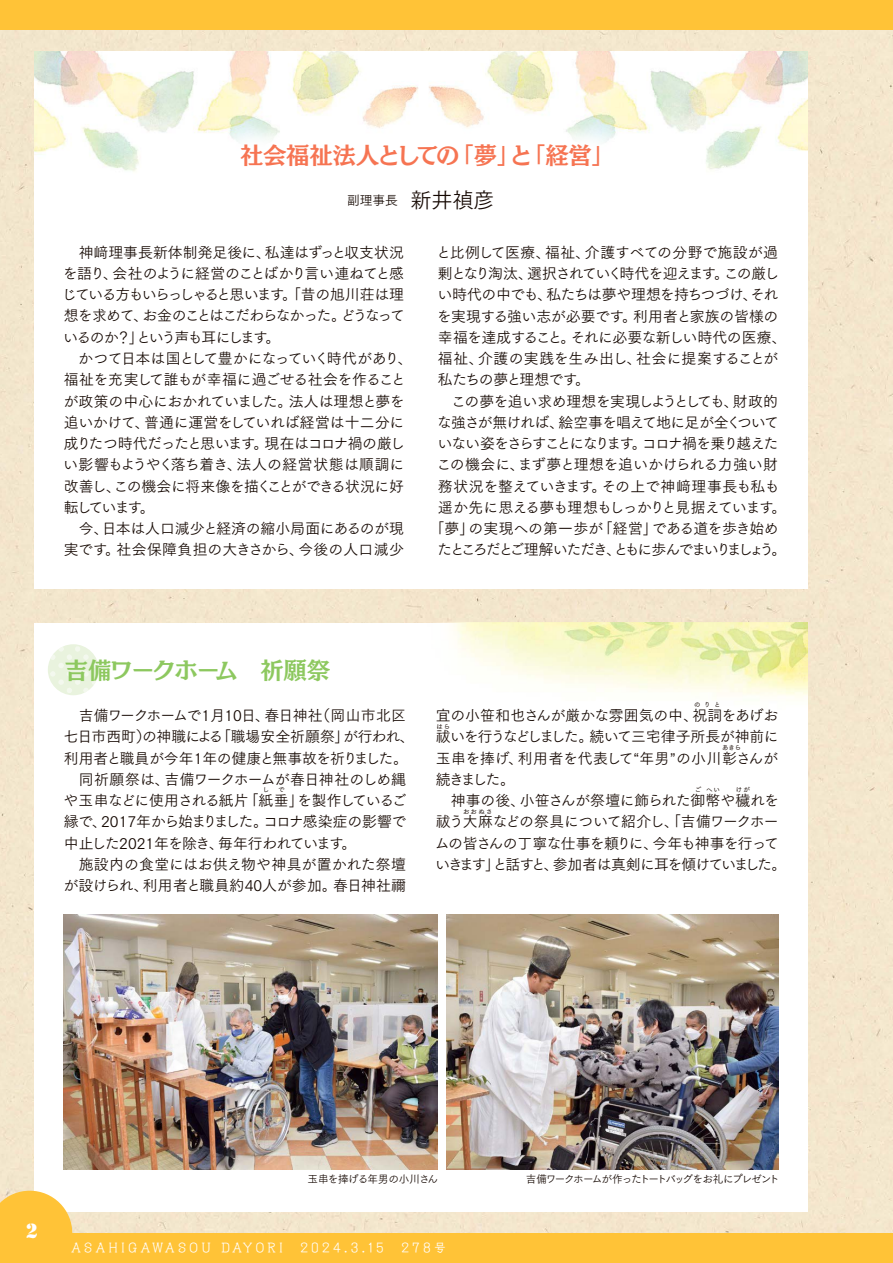
<style>
.page{position:relative;width:893px;height:1263px;background:#fff}
.page>*{position:absolute;margin:0;border:0;box-sizing:border-box;transform-origin:0 0}
.t1{font:23.4px "Mode Min A Large Pro B";letter-spacing:-.01em;color:#f67452}
.t2{font:23.4px "Mode Min A Std B";letter-spacing:-.06em;color:#8dc85f}
.t3{font:19.2px "Stencil Std";color:#fff}
.t4{font:14.85px/21.3px "Tsuku Go Pro R";letter-spacing:-.04em;color:#140700}
.t5{font:14.85px/21.3px "Tsuku Go Pro R";letter-spacing:-.065em;color:#140700}
.t6{font:14.85px "Tsuku Go Pro R";letter-spacing:-.06em;color:#140700}
.t7{font:14.85px "Tsuku Go Pro R";letter-spacing:-.015em;color:#140700}
.t8{font:14.85px/21.3px "Tsuku Go Pro R";letter-spacing:-.005em;color:#140700;text-align:right}
.t9{font:14.85px/21.3px "Tsuku Go Pro R";letter-spacing:.005em;color:#140700;text-align:right}
.t10{font:14.85px "Tsuku Go Pro R";letter-spacing:-.155em;color:#140700}
.t11{font:14.85px "Tsuku Go Pro R";letter-spacing:-.125em;color:#140700}
.t12{font:14.85px "Tsuku Go Pro R";letter-spacing:-.01em;color:#140700}
.t13{font:14.85px "Tsuku Go Pro R";letter-spacing:-.02em;color:#140700}
.t14{font:12.75px "Tsuku Go Pro R";color:#140700}
.t15{font:11.7px "New Cinema A Std D";letter-spacing:.275em;color:#fff}
.t16{font:10.65px "Tsuku Go Pro R";letter-spacing:-.12em;color:#140700}
.t17{font:10.65px "Tsuku Go Pro R";letter-spacing:-.05em;color:#140700}
.t18{font:6.45px "Tsuku Go Pro R";letter-spacing:.165em;color:#140700}
.s1{font-size:21.3px}
</style>
<div class="page">
<div style="left:0;top:30px;width:893px;height:1203px;background:#f4e6cd"></div>
<div style="left:34px;top:623px;width:774px;height:589px;background:#fff"></div>
<img style="left:453px;top:623px;width:355px;height:75px">
<div style="left:34px;top:51px;width:774px;height:538px;background:#fff"></div>
<img style="left:34px;top:51px;width:384px;height:121px">
<img style="left:429px;top:51px;width:379px;height:119px">
<div style="left:209px;top:113px;width:422px;height:85px;background:#fff"></div>
<img style="left:48px;top:644px;width:51px;height:51px">
<img style="left:446px;top:914px;width:332px;height:255px">
<img style="left:64px;top:914px;width:374px;height:255px">
<div style="left:0;top:1233px;width:893px;height:30px;background:#ffc337"></div>
<svg style="left:0;top:1191px;width:72px;height:42px"></svg>
<div style="left:0;top:0;width:893px;height:30px;background:#ffc337"></div>
<h1 class="t1" style="left:240px;top:135px;width:376px">社会福祉法人としての「夢」と「経営」</h1>
<p class="t14" style="left:347px;top:189px;width:149px">副理事長　<span class="s1">新井禎彦</span></p>
<p class="t4" style="left:62px;top:240px;width:345px;text-align:justify;text-indent:17px">神﨑理事長新体制発足後に、私達はずっと収支状況を語り、会社のように経営のことばかり言い連ねてと感じている方もいらっしゃると思います。「昔の旭川荘は理想を求めて、お金のことはこだわらなかった。どうなっているのか？」という声も耳にします。</p>
<p class="t4" style="left:63px;top:346px;width:351px;text-indent:15px">かつて日本は国として豊かになっていく時代があり、福祉を充実して誰もが幸福に過ごせる社会を作ることが政策の中心におかれていました。法人は理想と夢を追いかけて、普通に運営をしていれば経営は十二分に成りたつ時代だったと思います。現在はコロナ禍の厳しい影響もようやく落ち着き、法人の経営状態は順調に改善し、この機会に将来像を描くことができる状況に好転しています。</p>
<p class="t8" style="left:64px;top:516px;width:342px">今、日本は人口減少と経済の縮小局面にあるのが現実です。社会保障負担の大きさから、今後の人口減少</p>
<p class="t4" style="left:436px;top:240px;width:352px">と比例して医療、福祉、介護すべての分野で施設が過剰となり淘汰、選択されていく時代を迎えます。この厳しい時代の中でも、私たちは夢や理想を持ちつづけ、それを実現する強い志が必要です。利用者と家族の皆様の幸福を達成すること。それに必要な新しい時代の医療、福祉、介護の実践を生み出し、社会に提案することが私たちの夢と理想です。</p>
<p class="t4" style="left:451px;top:389px;width:328px">この夢を追い求め理想を実現しようとしても、財政的</p>
<p class="t6" style="left:437px;top:410px;width:344px">な強さが無ければ、絵空事を唱えて地に足が全くついて</p>
<p class="t11" style="left:437px;top:431px;width:343px">いない姿をさらすことになります。コロナ禍を乗り越えた</p>
<p class="t12" style="left:436px;top:452px;width:343px">この機会に、まず夢と理想を追いかけられる力強い財</p>
<p class="t4" style="left:438px;top:474px;width:343px">務状況を整えていきます。その上で神﨑理事長も私も</p>
<p class="t6" style="left:438px;top:495px;width:350px">遥か先に思える夢も理想もしっかりと見据えています。</p>
<p class="t7" style="left:430px;top:516px;width:351px">「夢」の実現への第一歩が「経営」である道を歩き始め</p>
<p class="t10" style="left:437px;top:538px;width:351px">たところだとご理解いただき、ともに歩んでまいりましょう。</p>
<h1 class="t2" style="left:65px;top:650px;width:267px">吉備ワークホーム　祈願祭</h1>
<p class="t4" style="left:63px;top:703px;width:352px;text-align:center">吉備ワークホームで1月10日、春日神社（岡山市北区<br>七日市西町）の神職による「職場安全祈願祭」が行われ、利用者と職員が今年1年の健康と無事故を祈りました。同祈願祭は、吉備ワークホームが春日神社のしめ縄<br>や玉串などに使用される紙片「紙垂」を製作しているご</p>
<p class="t18" style="left:263px;top:784px;width:8px">し</p>
<p class="t18" style="left:278px;top:784px;width:8px">で</p>
<p class="t4" style="left:64px;top:810px;width:344px">縁で、2017年から始まりました。コロナ感染症の影響で中止した2021年を除き、毎年行われています。</p>
<p class="t9" style="left:63px;top:852px;width:344px">施設内の食堂にはお供え物や神具が置かれた祭壇が設けられ、利用者と職員約40人が参加。春日神社禰</p>
<p class="t18" style="left:694px;top:699px;width:28px">のりと</p>
<p class="t4" style="left:436px;top:724px;width:344px">祓いを行うなどしました。続いて三宅律子所長が神前に</p>
<p class="t13" style="left:436px;top:703px;width:344px">宜の小笹和也さんが厳かな雰囲気の中、祝詞をあげお</p>
<p class="t18" style="left:436px;top:721px;width:15px">はら</p>
<p class="t7" style="left:436px;top:746px;width:344px">玉串を捧げ、利用者を代表して“年男”の小川彰さんが</p>
<p class="t18" style="left:722px;top:742px;width:21px">あきら</p>
<p class="t4" style="left:451px;top:767px;width:330px;text-indent:-15px">続きました。<br>神事の後、小笹さんが祭壇に飾られた御幣や穢れを</p>
<p class="t18" style="left:695px;top:784px;width:8px">ご</p>
<p class="t18" style="left:706px;top:784px;width:15px">へい</p>
<p class="t18" style="left:736px;top:784px;width:15px">けが</p>
<p class="t4" style="left:436px;top:810px;width:344px">祓う大麻などの祭具について紹介し、「吉備ワークホー</p>
<p class="t18" style="left:463px;top:806px;width:31px">おおぬさ</p>
<p class="t5" style="left:435px;top:831px;width:353px">ムの皆さんの丁寧な仕事を頼りに、今年も神事を行っていきます」と話すと、参加者は真剣に耳を傾けていました。</p>
<p class="t3" style="left:26px;top:1219px;width:14px">2</p>
<p class="t17" style="left:307px;top:1170px;width:132px">玉串を捧げる年男の小川さん</p>
<p class="t16" style="left:526px;top:1170px;width:255px">吉備ワークホームが作ったトートバッグをお礼にプレゼント</p>
<p class="t15" style="left:71px;top:1239px;width:213px">ASAHIGAWASOU DAYORI</p>
<p class="t15" style="left:300px;top:1239px;width:85px">2024.3.15</p>
<p class="t15" style="left:401px;top:1239px;width:46px">278号</p>
</div>
